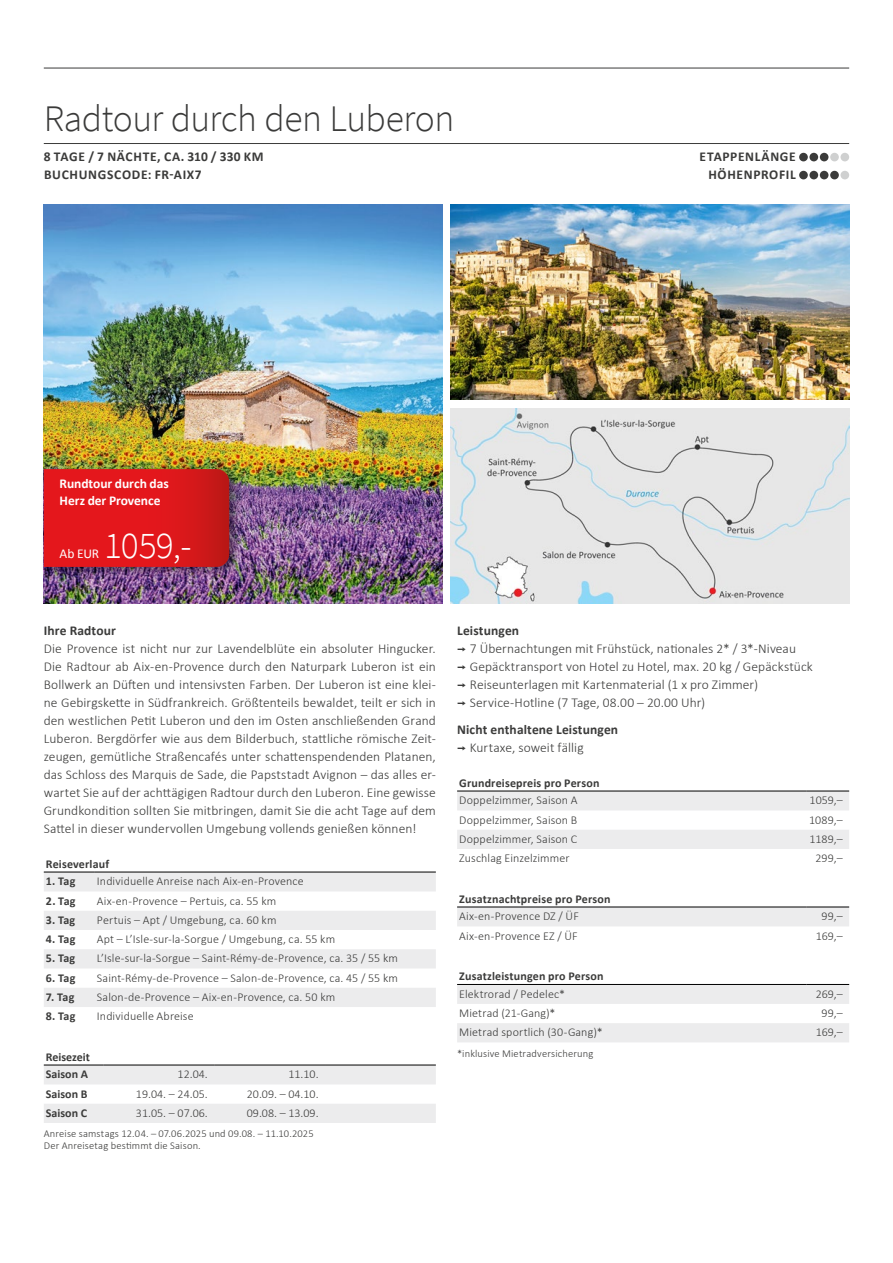
<style>
.page{position:relative;width:893px;height:1263px;background:#fff}
.page>*{position:absolute;margin:0;border:0;box-sizing:border-box;transform-origin:0 0}
.t1{font:300 37.5px "Source Sans Pro";letter-spacing:-.015em;color:#3b3b3a}
.t2{font:300 37.5px "Source Sans Pro";color:#fff}
.t3{font:300 13.5px/18px "Calibri";letter-spacing:.005em;color:#3b3b3a;text-align:justify}
.t4{font:700 13.5px/18px "Calibri";letter-spacing:.04em;color:#3b3b3a}
.t5{font:700 13.5px/18px "Calibri";letter-spacing:.01em;color:#3b3b3a}
.t6{font:700 13.5px/17.2px "Calibri";letter-spacing:-.005em;color:#fff}
.t7{font:13.5px "Calibri";color:#fff}
.t8{font:300 12px "Calibri";letter-spacing:.01em;color:#3b3b3a}
.t9{font:700 12px/17.7px "Calibri";letter-spacing:.015em;color:#3b3b3a}
.t10{font:300 10.5px/12px "Calibri";letter-spacing:.015em;color:#3b3b3a}
.s1{font-weight:700}
.s2{font-family:"Interstate";font-weight:400}
.s3{font-weight:300}
</style>
<div class="page">
<img style="left:44px;top:204px;width:398px;height:400px">
<img style="left:451px;top:204px;width:398px;height:196px">
<img style="left:451px;top:408px;width:398px;height:196px">
<div style="left:40px;top:463px;width:204px;height:116px;background:#000;opacity:.45"></div>
<svg style="left:44px;top:469px;width:185px;height:98px;background:#dc171b"></svg>
<hr style="left:44px;top:143px;width:805px;height:1px;background:#3b3b3a">
<hr style="left:44px;top:68px;width:805px;height:1px;background:#3b3b3a">
<div style="left:799px;top:153px;width:9px;height:8px;background:#3b3b3a;border-radius:50%"></div>
<div style="left:809px;top:153px;width:9px;height:8px;background:#3b3b3a;border-radius:50%"></div>
<div style="left:820px;top:153px;width:8px;height:8px;background:#3b3b3a;border-radius:50%"></div>
<div style="left:830px;top:153px;width:9px;height:8px;background:#cfd0d0;border-radius:50%"></div>
<div style="left:840px;top:153px;width:9px;height:8px;background:#cfd0d0;border-radius:50%"></div>
<div style="left:799px;top:171px;width:9px;height:8px;background:#3b3b3a;border-radius:50%"></div>
<div style="left:809px;top:171px;width:9px;height:8px;background:#3b3b3a;border-radius:50%"></div>
<div style="left:820px;top:171px;width:8px;height:8px;background:#3b3b3a;border-radius:50%"></div>
<div style="left:830px;top:171px;width:9px;height:8px;background:#3b3b3a;border-radius:50%"></div>
<div style="left:840px;top:171px;width:9px;height:8px;background:#cfd0d0;border-radius:50%"></div>
<svg style="left:44px;top:873px;width:392px;height:134px;fill:#ececed"></svg>
<hr style="left:44px;top:872px;width:51px;height:1px;background:#000">
<hr style="left:95px;top:872px;width:341px;height:1px;background:#000">
<svg style="left:44px;top:1066px;width:392px;height:57px"></svg>
<hr style="left:44px;top:1065px;width:59px;height:1px;background:#000">
<hr style="left:103px;top:1065px;width:111px;height:1px;background:#000">
<hr style="left:214px;top:1065px;width:111px;height:1px;background:#000">
<hr style="left:325px;top:1065px;width:111px;height:1px;background:#000">
<svg style="left:457px;top:792px;width:392px;height:57px"></svg>
<hr style="left:457px;top:791px;width:349px;height:1px;background:#000">
<hr style="left:806px;top:791px;width:43px;height:1px;background:#000">
<div style="left:457px;top:908px;width:392px;height:18px;background:#ececed"></div>
<hr style="left:457px;top:907px;width:349px;height:1px;background:#000">
<hr style="left:806px;top:907px;width:43px;height:1px;background:#000">
<svg style="left:457px;top:985px;width:392px;height:57px"></svg>
<hr style="left:457px;top:984px;width:349px;height:1px;background:#000">
<hr style="left:806px;top:984px;width:43px;height:1px;background:#000">
<h1 class="t1" style="left:44px;top:96px;width:412px">Radtour durch den Luberon</h1>
<p class="t4" style="left:44px;top:147px;width:221px">8 TAGE / 7 NÄCHTE, CA. 310 / 330 KM<br>BUCHUNGSCODE: FR-AIX7</p>
<p class="t4" style="left:700px;top:147px;width:98px;text-align:right">ETAPPENLÄNGE<br>HÖHENPROFIL</p>
<p class="t6" style="left:60px;top:474px;width:111px">Rundtour durch das<br>Herz der Provence</p>
<p class="t7" style="left:60px;top:544px;width:41px">Ab EUR</p>
<h1 class="t2" style="left:104px;top:522px;width:89px">1059,-</h1>
<p class="t5" style="left:44px;top:621px;width:74px">Ihre Radtour</p>
<p class="t3" style="left:44px;top:640px;width:394px">Die Provence ist nicht nur zur Lavendelblüte ein absoluter Hingucker.<br>Die Radtour ab Aix-en-Provence durch den Naturpark Luberon ist ein Bollwerk an Düften und intensivsten Farben. Der Luberon ist eine klei&shy;ne Gebirgskette in Südfrankreich. Größtenteils bewaldet, teilt er sich in den westlichen Petit Luberon und den im Osten anschließenden Grand Luberon. Bergdörfer wie aus dem Bilderbuch, stattliche römische Zeit&shy;zeugen, gemütliche Straßencafés unter schattenspendenden Platanen, das Schloss des Marquis de Sade, die Papststadt Avignon – das alles er&shy;wartet Sie auf der achttägigen Radtour durch den Luberon. Eine gewisse Grundkondition sollten Sie mitbringen, damit Sie die acht Tage auf dem Sattel in dieser wundervollen Umgebung vollends genießen können!</p>
<p class="t9" style="left:46px;top:854px;width:65px">Reiseverlauf</p>
<p class="t9" style="left:46px;top:872px;width:31px">1. Tag</p>
<p class="t8" style="left:97px;top:874px;width:208px">Individuelle Anreise nach Aix-en-Provence</p>
<p class="t9" style="left:46px;top:891px;width:31px">2. Tag</p>
<p class="t8" style="left:97px;top:893px;width:181px">Aix-en-Provence – Pertuis, ca. 55 km</p>
<p class="t9" style="left:46px;top:911px;width:31px">3. Tag</p>
<p class="t8" style="left:97px;top:912px;width:181px">Pertuis – Apt / Umgebung, ca. 60 km</p>
<p class="t9" style="left:46px;top:930px;width:31px">4. Tag</p>
<p class="t8" style="left:97px;top:932px;width:240px">Apt – L’Isle-sur-la-Sorgue / Umgebung, ca. 55 km</p>
<p class="t9" style="left:46px;top:949px;width:31px">5. Tag</p>
<p class="t8" style="left:97px;top:951px;width:303px">L’Isle-sur-la-Sorgue – Saint-Rémy-de-Provence, ca. 35 / 55 km</p>
<p class="t9" style="left:46px;top:968px;width:31px">6. Tag</p>
<p class="t8" style="left:97px;top:970px;width:302px">Saint-Rémy-de-Provence – Salon-de-Provence, ca. 45 / 55 km</p>
<p class="t9" style="left:46px;top:988px;width:30px">7. Tag</p>
<p class="t8" style="left:97px;top:989px;width:240px">Salon-de-Provence – Aix-en-Provence, ca. 50 km</p>
<p class="t9" style="left:46px;top:1007px;width:31px">8. Tag</p>
<p class="t8" style="left:97px;top:1009px;width:98px">Individuelle Abreise</p>
<p class="t9" style="left:46px;top:1047px;width:45px">Reisezeit<br>Saison A</p>
<p class="t8" style="left:178px;top:1067px;width:32px">12.04.</p>
<p class="t8" style="left:288px;top:1067px;width:32px">11.10.</p>
<p class="t9" style="left:46px;top:1084px;width:43px">Saison B</p>
<p class="t8" style="left:136px;top:1086px;width:73px">19.04. – 24.05.</p>
<p class="t8" style="left:247px;top:1086px;width:73px">20.09. – 04.10.</p>
<p class="t9" style="left:46px;top:1104px;width:43px">Saison C</p>
<p class="t8" style="left:136px;top:1105px;width:73px">31.05. – 07.06.</p>
<p class="t8" style="left:247px;top:1105px;width:73px">09.08. – 13.09.</p>
<p class="t10" style="left:44px;top:1128px;width:271px">Anreise samstags 12.04. – 07.06.2025 und 09.08. – 11.10.2025<br>Der Anreisetag bestimmt die Saison.</p>
<p class="t3" style="left:457px;top:622px;width:357px;text-align:left"><span class="s1">Leistungen<br></span><span class="s2">¬</span> 7 Übernachtungen mit Frühstück, nationales 2* / 3*-Niveau<br><span class="s2">¬</span> Gepäcktransport von Hotel zu Hotel, max. 20 kg / Gepäckstück <span class="s2">¬</span> Reiseunterlagen mit Kartenmaterial (1 x pro Zimmer)<br><span class="s2">¬</span> Service-Hotline (7 Tage, 08.00 – 20.00 Uhr)</p>
<p class="t5" style="left:457px;top:720px;width:163px">Nicht enthaltene Leistungen <span class="s2">¬</span> <span class="s3">Kurtaxe, soweit fällig</span></p>
<p class="t9" style="left:459px;top:773px;width:142px">Grundreisepreis pro Person</p>
<p class="t8" style="left:459px;top:793px;width:120px">Doppelzimmer, Saison A</p>
<p class="t8" style="left:810px;top:793px;width:35px">1059,–</p>
<p class="t8" style="left:459px;top:812px;width:120px">Doppelzimmer, Saison B</p>
<p class="t8" style="left:809px;top:812px;width:35px">1089,–</p>
<p class="t8" style="left:459px;top:831px;width:120px">Doppelzimmer, Saison C</p>
<p class="t8" style="left:809px;top:831px;width:35px">1189,–</p>
<p class="t8" style="left:459px;top:851px;width:112px">Zuschlag Einzelzimmer</p>
<p class="t8" style="left:815px;top:851px;width:29px">299,–</p>
<p class="t9" style="left:459px;top:889px;width:153px">Zusatznachtpreise pro Person</p>
<p class="t8" style="left:459px;top:909px;width:121px">Aix-en-Provence DZ / ÜF</p>
<p class="t8" style="left:822px;top:909px;width:23px">99,–</p>
<p class="t8" style="left:459px;top:928px;width:120px">Aix-en-Provence EZ / ÜF</p>
<p class="t8" style="left:816px;top:928px;width:29px">169,–</p>
<p class="t9" style="left:459px;top:967px;width:146px">Zusatzleistungen pro Person</p>
<p class="t8" style="left:459px;top:986px;width:107px">Elektrorad / Pedelec*</p>
<p class="t8" style="left:816px;top:986px;width:29px">269,–</p>
<p class="t8" style="left:459px;top:1006px;width:98px">Mietrad (21-Gang)*</p>
<p class="t8" style="left:822px;top:1006px;width:23px">99,–</p>
<p class="t8" style="left:459px;top:1025px;width:145px">Mietrad sportlich (30-Gang)*</p>
<p class="t8" style="left:816px;top:1025px;width:29px">169,–</p>
<p class="t10" style="left:457px;top:1047px;width:138px">*inklusive Mietradversicherung</p>
</div>
